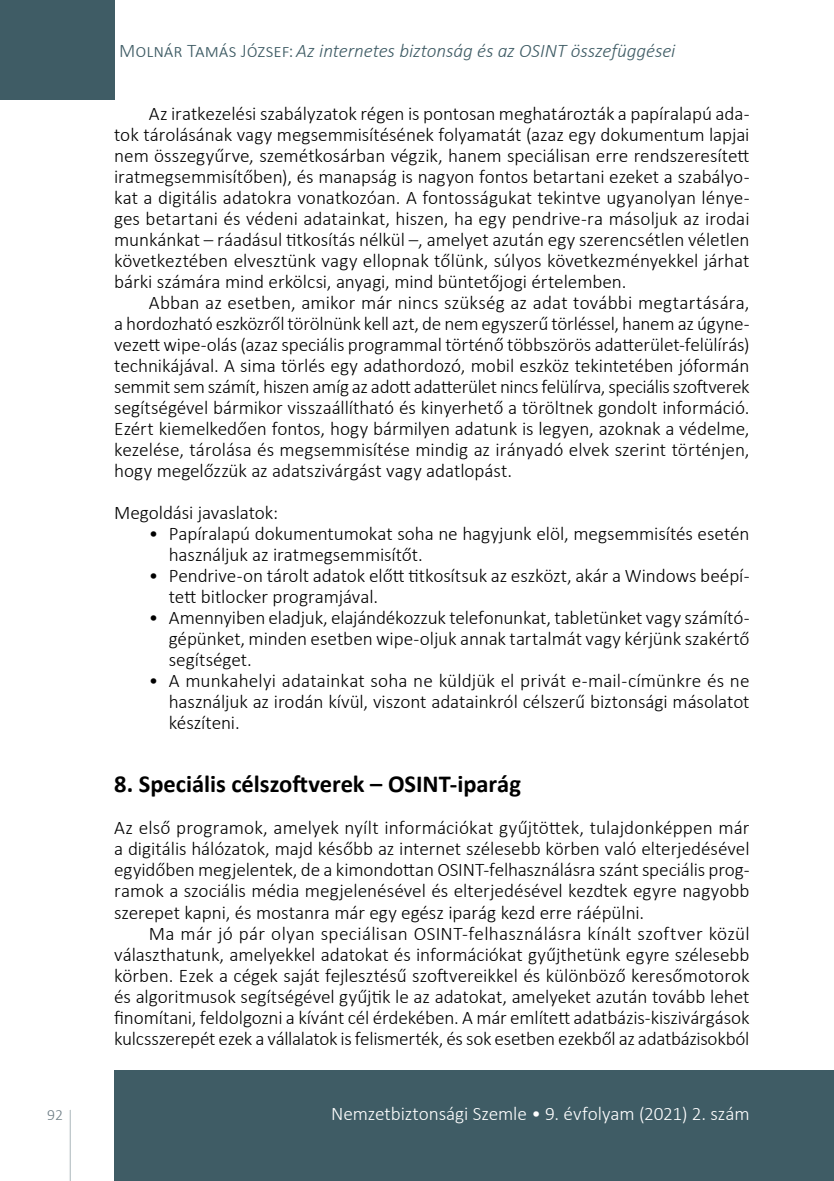
<style>
.page{position:relative;width:834px;height:1181px;background:#fff}
.page>*{position:absolute;margin:0;border:0;box-sizing:border-box;transform-origin:0 0}
.t1{font:700 24.5px "Calibri";color:#000}
.t2{font:300 19.25px/21px "Calibri";letter-spacing:-.005em;color:#000;text-align:justify}
.t3{font:italic 300 19.25px "Calibri";letter-spacing:-.005em;color:#3f5c65}
.t4{font:300 19.25px "Calibri";letter-spacing:-.005em;color:#fff}
.t5{font:300 15.75px "Calibri";color:#6c7c84}
.s1{font-style:normal}
</style>
<div class="page">
<svg style="left:69px;top:1110px;width:2px;height:71px"></svg>
<div style="left:0;top:0;width:114px;height:99px;background:#3f5c65"></div>
<div style="left:114px;top:1070px;width:719px;height:111px;background:#3f5c65"></div>
<hr style="left:833px;top:1070px;width:1px;height:111px;background:#3f5c65">
<p class="t3" style="left:119px;top:39px;width:557px"><span class="s1">Molnár Tamás József:</span>Az internetes biztonság és az OSINT összefüggései</p>
<p class="t2" style="left:114px;top:103px;width:637px;text-indent:35px">Az iratkezelési szabályzatok régen is pontosan meghatározták a papíralapú ada&shy;tok tárolásának vagy megsemmisítésének folyamatát (azaz egy dokumentum lapjai nem összegyűrve, szemétkosárban végzik, hanem speciálisan erre rendszeresített iratmegsemmisítőben), és manapság is nagyon fontos betartani ezeket a szabályo&shy;kat a digitális adatokra vonatkozóan. A fontosságukat tekintve ugyanolyan lénye&shy;ges betartani és védeni adatainkat, hiszen, ha egy pendrive-ra másoljuk az irodai munkánkat – ráadásul titkosítás nélkül –, amelyet azután egy szerencsétlen véletlen következtében elvesztünk vagy ellopnak tőlünk, súlyos következményekkel járhat bárki számára mind erkölcsi, anyagi, mind büntetőjogi értelemben.</p>
<p class="t2" style="left:114px;top:292px;width:636px;text-indent:35px">Abban az esetben, amikor már nincs szükség az adat további megtartására, a hordozható eszközről törölnünk kell azt, de nem egyszerű törléssel, hanem az úgyne&shy;vezett wipe-olás (azaz speciális programmal történő többszörös adatterület-felülírás) technikájával. A sima törlés egy adathordozó, mobil eszköz tekintetében jóformán semmit sem számít, hiszen amíg az adott adatterület nincs felülírva, speciális szoftverek segítségével bármikor visszaállítható és kinyerhető a töröltnek gondolt információ.<br>Ezért kiemelkedően fontos, hogy bármilyen adatunk is legyen, azoknak a védelme, kezelése, tárolása és megsemmisítése mindig az irányadó elvek szerint történjen, hogy megelőzzük az adatszivárgást vagy adatlopást.</p>
<p class="t2" style="left:114px;top:502px;width:166px">Megoldási javaslatok:</p>
<p class="t2" style="left:169px;top:523px;width:582px;text-indent:-20px">• Papíralapú dokumentumokat soha ne hagyjunk elöl, megsemmisítés esetén használjuk az iratmegsemmisítőt.</p>
<p class="t2" style="left:169px;top:565px;width:582px;text-indent:-20px">• Pendrive-on tárolt adatok előtt titkosítsuk az eszközt, akár a Windows beépí&shy;tett bitlocker programjával.</p>
<p class="t2" style="left:169px;top:607px;width:582px;text-indent:-20px">• Amennyiben eladjuk, elajándékozzuk telefonunkat, tabletünket vagy számító&shy;gépünket, minden esetben wipe-oljuk annak tartalmát vagy kérjünk szakértő segítséget.</p>
<p class="t2" style="left:169px;top:670px;width:582px;text-indent:-20px">• A munkahelyi adatainkat soha ne küldjük el privát e-mail-címünkre és ne használjuk az irodán kívül, viszont adatainkról célszerű biztonsági másolatot készíteni.</p>
<p class="t1" style="left:114px;top:767px;width:408px">8. Speciális célszoftverek – OSINT-iparág</p>
<p class="t2" style="left:114px;top:817px;width:636px">Az első programok, amelyek nyílt információkat gyűjtöttek, tulajdonképpen már a digitális hálózatok, majd később az internet szélesebb körben való elterjedésével egyidőben megjelentek, de a kimondottan OSINT-felhasználásra szánt speciális prog&shy;ramok a szociális média megjelenésével és elterjedésével kezdtek egyre nagyobb szerepet kapni, és mostanra már egy egész iparág kezd erre ráépülni.</p>
<p class="t2" style="left:114px;top:922px;width:637px;text-indent:35px">Ma már jó pár olyan speciálisan OSINT-felhasználásra kínált szoftver közül választhatunk, amelyekkel adatokat és információkat gyűjthetünk egyre szélesebb körben. Ezek a cégek saját fejlesztésű szoftvereikkel és különböző keresőmotorok és algoritmusok segítségével gyűjtik le az adatokat, amelyeket azután tovább lehet finomítani, feldolgozni a kívánt cél érdekében. A már említett adatbázis-kiszivárgások kulcsszerepét ezek a vállalatok is felismerték, és sok esetben ezekből az adatbázisokból</p>
<p class="t5" style="left:47px;top:1105px;width:17px">92</p>
<p class="t4" style="left:331px;top:1102px;width:420px">Nemzetbiztonsági Szemle • 9. évfolyam (2021) 2. szám</p>
</div>
